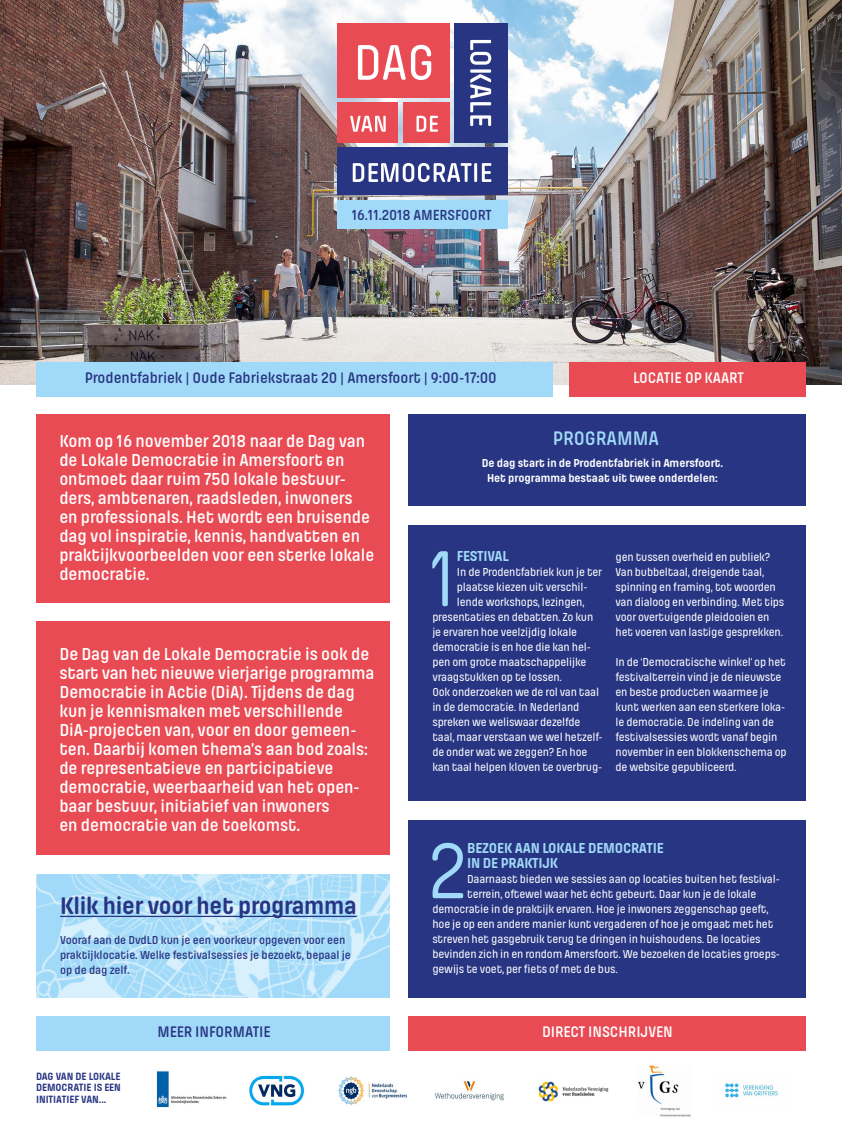
<style>
.page{position:relative;width:842px;height:1134px;background:#fff}
.page>*{position:absolute;margin:0;border:0;box-sizing:border-box;transform-origin:0 0}
.t1{font:82.4px "Pilcrow Soft";color:#a1daf8}
.t2{font:700 25px "Pilcrow Soft";letter-spacing:-.015em;color:#283583}
.t3{font:600 20.4px "Pilcrow Soft";color:#a1daf8}
.t4{font:600 18px/19px "Pilcrow Soft";letter-spacing:-.005em;color:#fff}
.t5{font:600 15.9px "Pilcrow Soft";letter-spacing:-.005em;color:#283583}
.t6{font:600 15.9px "Pilcrow Soft";letter-spacing:-.005em;color:#fff}
.t7{font:600 15.1px "Pilcrow Soft";letter-spacing:-.005em;color:#283583}
.t8{font:700 15px/15px "Pilcrow Soft";letter-spacing:-.015em;color:#a1daf8}
.t9{font:500 12px/15px "Pilcrow Soft";letter-spacing:-.015em;color:#fff}
.t10{font:600 12px/15px "Pilcrow Soft";letter-spacing:-.005em;color:#283583}
.t11{font:700 12px/15px "Pilcrow Soft";letter-spacing:-.005em;color:#fff;text-align:center}
.t12{font:700 11px/11.6px "Pilcrow Soft";letter-spacing:-.005em;color:#283583;text-align:justify}
</style>
<div class="page">
<div style="left:36px;top:1016px;width:354px;height:35px;background:#a1daf8"></div>
<div style="left:408px;top:1016px;width:398px;height:35px;background:#e94b54"></div>
<div style="left:408px;top:414px;width:398px;height:92px;background:#283583"></div>
<img style="left:0;top:0;width:842px;height:384px">
<div style="left:337px;top:103px;width:61px;height:40px;background:#e94b54"></div>
<svg style="left:350px;top:116px;width:36px;height:16px"></svg>
<div style="left:337px;top:23px;width:113px;height:75px;background:#e94b54"></div>
<svg style="left:358px;top:45px;width:73px;height:35px"></svg>
<div style="left:403px;top:103px;width:47px;height:40px;background:#e94b54"></div>
<svg style="left:416px;top:116px;width:22px;height:16px"></svg>
<div style="left:455px;top:23px;width:53px;height:120px;background:#283583"></div>
<svg style="left:470px;top:40px;width:21px;height:86px"></svg>
<div style="left:337px;top:147px;width:171px;height:48px;background:#283583"></div>
<svg style="left:353px;top:163px;width:119px;height:19px"></svg>
<hr style="left:474px;top:163px;width:3px;height:19px;background:#fff">
<svg style="left:482px;top:163px;width:9px;height:19px"></svg>
<div style="left:337px;top:200px;width:171px;height:29px;background:#a1daf8"></div>
<div style="left:36px;top:414px;width:354px;height:189px;background:#e94b54"></div>
<div style="left:408px;top:525px;width:398px;height:276px;background:#283583"></div>
<div style="left:36px;top:362px;width:516px;height:34px;background:#a1daf8"></div>
<div style="left:569px;top:362px;width:237px;height:34px;background:#e94b54"></div>
<img style="left:538px;top:1081px;width:71px;height:21px">
<img style="left:156px;top:1071px;width:71px;height:37px">
<img style="left:249px;top:1075px;width:56px;height:31px">
<img style="left:338px;top:1076px;width:69px;height:30px">
<img style="left:435px;top:1080px;width:69px;height:21px">
<img style="left:638px;top:1065px;width:53px;height:52px">
<img style="left:725px;top:1083px;width:53px;height:15px">
<img style="left:36px;top:874px;width:354px;height:123px">
<div style="left:408px;top:820px;width:398px;height:177px;background:#283583"></div>
<hr style="left:60px;top:916px;width:297px;height:1px;background:#283583">
<div style="left:36px;top:621px;width:354px;height:234px;background:#e94b54"></div>
<p class="t7" style="left:352px;top:208px;width:141px">16.11.2018 AMERSFOORT</p>
<h3 class="t5" style="left:85px;top:370px;width:413px">Prodentfabriek | Oude Fabriekstraat 20 | Amersfoort | 9:00-17:00</h3>
<h3 class="t6" style="left:633px;top:370px;width:112px">LOCATIE OP KAART</h3>
<p class="t4" style="left:59px;top:432px;width:316px">Kom op 16 november 2018 naar de Dag van de Lokale Democratie in Amersfoort en ontmoet daar ruim 750 lokale bestuur&shy;ders, ambtenaren, raadsleden, inwoners en professionals. Het wordt een bruisende dag vol inspiratie, kennis, handvatten en praktijkvoorbeelden voor een sterke lokale democratie.</p>
<p class="t4" style="left:59px;top:645px;width:317px">De Dag van de Lokale Democratie is ook de start van het nieuwe vierjarige programma Democratie in Actie (DiA). Tijdens de dag kun je kennismaken met verschillende DiA-projecten van, voor en door gemeen&shy;ten. Daarbij komen thema’s aan bod zoals: de representatieve en participatieve democratie, weerbaarheid van het open&shy;baar bestuur, initiatief van inwoners<br>en democratie van de toekomst.</p>
<h2 class="t2" style="left:60px;top:893px;width:298px">Klik hier voor het programma</h2>
<p class="t10" style="left:60px;top:933px;width:292px">Vooraf aan de DvdLD kun je een voorkeur opgeven voor een praktijklocatie. Welke festivalsessies je bezoekt, bepaal je op de dag zelf.</p>
<p class="t12" style="left:36px;top:1071px;width:86px">DAG VAN DE LOKALE DEMOCRATIE IS EEN INITIATIEF VAN...</p>
<h3 class="t5" style="left:158px;top:1024px;width:115px">MEER INFORMATIE</h3>
<h3 class="t3" style="left:553px;top:428px;width:108px">PROGRAMMA</h3>
<p class="t11" style="left:482px;top:456px;width:243px">De dag start in de Prodentfabriek in Amersfoort.<br>Het programma bestaat uit twee onderdelen:</p>
<h1 class="t1" style="left:428px;top:538px;width:31px">1</h1>
<p class="t8" style="left:457px;top:549px;width:53px">FESTIVAL</p>
<p class="t9" style="left:457px;top:565px;width:147px">In de Prodentfabriek kun je ter</p>
<p class="t9" style="left:457px;top:580px;width:132px">plaatse kiezen uit verschil-</p>
<p class="t9" style="left:457px;top:595px;width:129px">lende workshops, lezingen,</p>
<p class="t9" style="left:432px;top:610px;width:162px">presentaties en debatten. Zo kun</p>
<p class="t9" style="left:432px;top:625px;width:146px">je ervaren hoe veelzijdig lokale</p>
<p class="t9" style="left:432px;top:640px;width:160px">democratie is en hoe die kan hel-</p>
<p class="t9" style="left:432px;top:655px;width:156px">pen om grote maatschappelijke</p>
<p class="t9" style="left:432px;top:670px;width:131px">vraagstukken op te lossen.</p>
<p class="t9" style="left:432px;top:685px;width:168px">Ook onderzoeken we de rol van taal</p>
<p class="t9" style="left:432px;top:700px;width:148px">in de democratie. In Nederland</p>
<p class="t9" style="left:432px;top:715px;width:150px">spreken we weliswaar dezelfde</p>
<p class="t9" style="left:432px;top:730px;width:172px">taal, maar verstaan we wel hetzelf-</p>
<p class="t9" style="left:432px;top:745px;width:157px">de onder wat we zeggen? En hoe</p>
<p class="t9" style="left:432px;top:760px;width:171px">kan taal helpen kloven te overbrug-</p>
<p class="t9" style="left:615px;top:550px;width:170px">gen tussen overheid en publiek?<br>Van bubbeltaal, dreigende taal, spinning en framing, tot woorden van dialoog en verbinding. Met tips voor overtuigende pleidooien en het voeren van lastige gesprekken.</p>
<p class="t9" style="left:615px;top:655px;width:173px">In de ‘Democratische winkel’ op het festivalterrein vind je de nieuwste en beste producten waarmee je kunt werken aan een sterkere loka&shy;le democratie. De indeling van de festivalsessies wordt vanaf begin november in een blokkenschema op de website gepubliceerd.</p>
<h1 class="t1" style="left:428px;top:830px;width:41px">2</h1>
<p class="t8" style="left:467px;top:841px;width:198px">BEZOEK AAN LOKALE DEMOCRATIE<br>IN DE PRAKTIJK</p>
<p class="t9" style="left:467px;top:872px;width:314px">Daarnaast bieden we sessies aan op locaties buiten het festival-</p>
<p class="t9" style="left:467px;top:887px;width:291px">terrein, oftewel waar het écht gebeurt. Daar kun je de lokale</p>
<p class="t9" style="left:432px;top:902px;width:338px">democratie in de praktijk ervaren. Hoe je inwoners zeggenschap geeft,</p>
<p class="t9" style="left:432px;top:917px;width:342px">hoe je op een andere manier kunt vergaderen of hoe je omgaat met het</p>
<p class="t9" style="left:432px;top:932px;width:330px">streven het gasgebruik terug te dringen in huishoudens. De locaties</p>
<p class="t9" style="left:432px;top:947px;width:349px">bevinden zich in en rondom Amersfoort. We bezoeken de locaties groeps-</p>
<p class="t9" style="left:432px;top:962px;width:187px">gewijs te voet, per fiets of met de bus.</p>
<h3 class="t6" style="left:542px;top:1024px;width:132px">DIRECT INSCHRIJVEN</h3>
</div>
